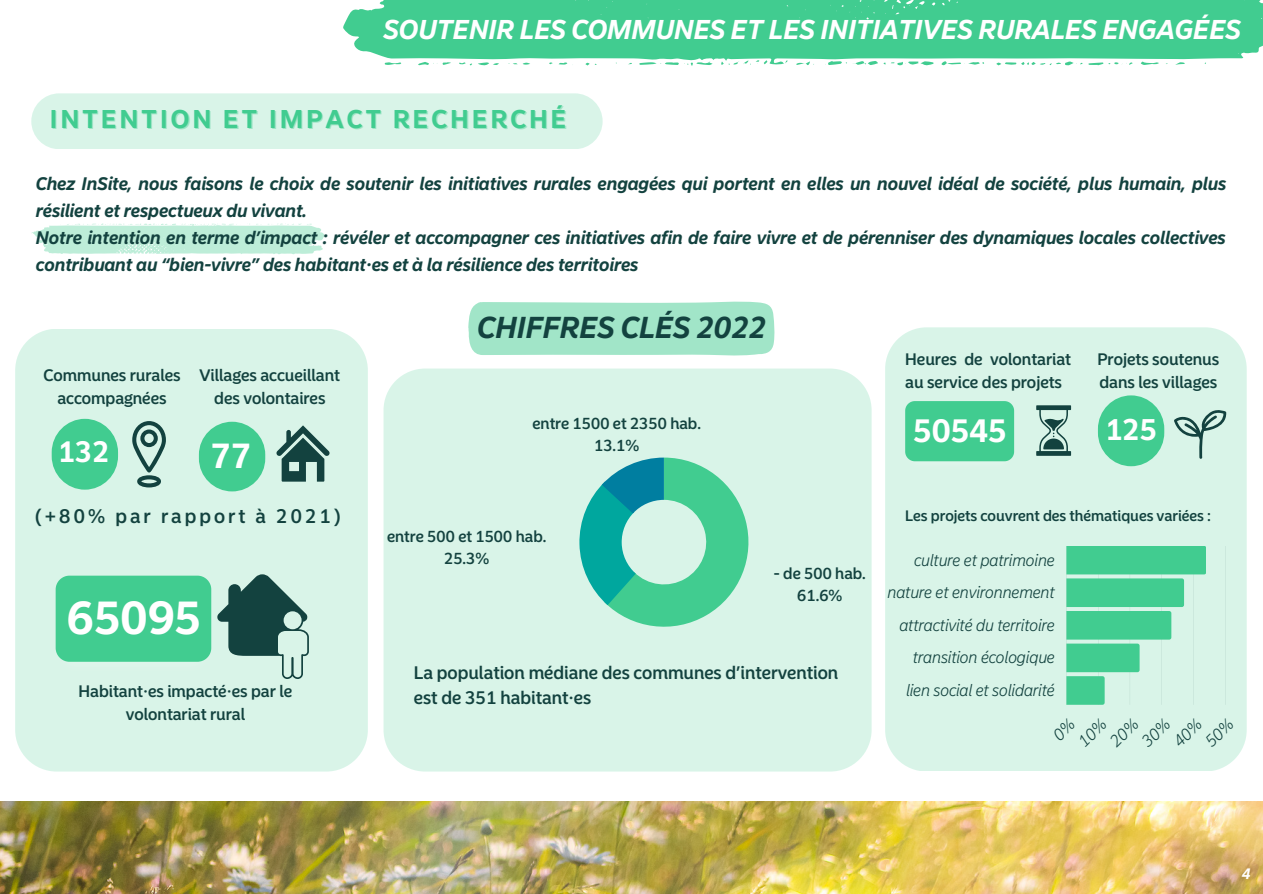
<style>
.page{position:relative;width:1263px;height:894px;background:#fff}
.page>*{position:absolute;margin:0;border:0;box-sizing:border-box;transform-origin:0 0}
.t1{font:700 45.9px "Nordea Sans Large Web";color:#fff}
.t2{font:700 34.65px "Nordea Sans Large Web";color:#fff}
.t3{font:700 32.1px "Nordea Sans Large Web";color:#fff}
.t4{font:italic 700 30px "Nordea Sans Large Web";color:#13423f}
.t5{font:700 29.7px "Nordea Sans Large Web";color:#fff}
.t6{font:700 29.25px "Nordea Sans Large Web";color:#fff}
.t7{font:italic 700 27px "Nordea Sans Large Web";color:#fff}
.t8{font:700 25.5px "Nordea Sans Large Web";letter-spacing:.13em;color:#41cc90}
.t9{font:500 19.5px "Nordea Sans Large Web";letter-spacing:.155em;color:#13423f}
.t10{font:italic 700 18px/27px "Nordea Sans Large Web";color:#13423f}
.t11{font:500 18px/24.8px "Nordea Sans Large Web";color:#13423f}
.t12{font:500 16.5px/22.5px "Nordea Sans Large Web";color:#13423f;text-align:center}
.t13{font:italic 300 16.35px "Nordea Sans Large Web";color:#13423f}
.t14{font:500 15.75px "Nordea Sans Large Web";color:#13423f}
.t15{font:500 15px "Nordea Sans Large Web";color:#13423f}
.t16{font:italic 700 15px "Nordea Sans Large Web";color:#fff}
</style>
<div class="page">
<div style="left:31px;top:93px;width:571px;height:56px;background:#d9f4e8;border-radius:28px"></div>
<svg style="left:468px;top:301px;width:307px;height:55px;background:#a6e6cb"></svg>
<div style="left:15px;top:329px;width:353px;height:442px;background:#d9f4e8"></div>
<div style="left:52px;top:418px;width:66px;height:71px;background:#41cc90;border-radius:33px"></div>
<svg style="left:132px;top:421px;width:34px;height:66px;background:#8fb1a9"></svg>
<div style="left:199px;top:421px;width:66px;height:70px;background:#41cc90;border-radius:33px"></div>
<svg style="left:276px;top:425px;width:54px;height:56px;background:#739891"></svg>
<svg style="left:217px;top:574px;width:92px;height:104px;background:#7a9e97"></svg>
<img style="left:55px;top:571px;width:157px;height:104px">
<div style="left:56px;top:575px;width:155px;height:86px;background:#41cc90"></div>
<div style="left:885px;top:327px;width:362px;height:444px;background:#d9f4e8"></div>
<div style="left:1098px;top:395px;width:66px;height:71px;background:#41cc90;border-radius:33px"></div>
<svg style="left:1174px;top:408px;width:53px;height:50px;background:#b2d1c7"></svg>
<svg style="left:1066px;top:545px;width:159px;height:159px;background:#87deb8"></svg>
<img style="left:904px;top:398px;width:111px;height:73px">
<div style="left:905px;top:401px;width:109px;height:60px;background:#41cc90"></div>
<svg style="left:1036px;top:405px;width:35px;height:50px;background:#84a8a0"></svg>
<div style="left:383px;top:368px;width:489px;height:403px;background:#d9f4e8"></div>
<svg style="left:579px;top:457px;width:169px;height:169px;background:#71d1b7"></svg>
<svg style="left:343px;top:0;width:920px;height:66px;background:#58d29d"></svg>
<svg style="left:32px;top:223px;width:293px;height:32px;background:#c8f0de"></svg>
<img style="left:0;top:801px;width:1263px;height:92px">
<div style="left:1052px;top:717px;width:182px;height:31px;background:#d9f4e8"></div>
<p class="t7" style="left:383px;top:14px;width:859px">SOUTENIR LES COMMUNES ET LES INITIATIVES RURALES ENGAGÉES</p>
<p class="t8" style="left:50px;top:104px;width:518px">INTENTION ET IMPACT RECHERCHÉ</p>
<p class="t10" style="left:36px;top:170px;width:1192px">Chez InSite, nous faisons le choix de soutenir les initiatives rurales engagées qui portent en elles un nouvel idéal de société, plus humain, plus résilient et respectueux du vivant.</p>
<p class="t10" style="left:36px;top:224px;width:1191px">Notre intention en terme d’impact : révéler et accompagner ces initiatives afin de faire vivre et de pérenniser des dynamiques locales collectives contribuant au “bien-vivre” des habitant·es et à la résilience des territoires</p>
<p class="t4" style="left:477px;top:310px;width:291px">CHIFFRES CLÉS 2022</p>
<p class="t12" style="left:43px;top:364px;width:139px">Communes rurales</p>
<p class="t12" style="left:57px;top:386px;width:111px">accompagnées</p>
<p class="t12" style="left:200px;top:364px;width:142px">Villages accueillant</p>
<p class="t12" style="left:214px;top:386px;width:113px">des volontaires</p>
<p class="t6" style="left:58px;top:434px;width:53px">132</p>
<p class="t2" style="left:211px;top:435px;width:42px">77</p>
<p class="t9" style="left:34px;top:504px;width:309px">(+80% par rapport à 2021)</p>
<p class="t1" style="left:67px;top:590px;width:136px">65095</p>
<p class="t12" style="left:79px;top:680px;width:215px">Habitant·es impacté·es par le volontariat rural</p>
<p class="t14" style="left:532px;top:413px;width:170px">entre 1500 et 2350 hab.</p>
<p class="t14" style="left:594px;top:435px;width:47px">13.1%</p>
<p class="t12" style="left:905px;top:348px;width:167px;text-align:left">Heures de volontariat au service des projets</p>
<p class="t3" style="left:913px;top:411px;width:95px">50545</p>
<p class="t12" style="left:1097px;top:348px;width:123px">Projets soutenus</p>
<p class="t12" style="left:1099px;top:371px;width:119px">dans les villages</p>
<p class="t5" style="left:1105px;top:412px;width:53px">125</p>
<p class="t14" style="left:387px;top:527px;width:161px">entre 500 et 1500 hab.</p>
<p class="t14" style="left:444px;top:549px;width:47px">25.3%</p>
<p class="t14" style="left:774px;top:563px;width:93px">- de 500 hab.</p>
<p class="t14" style="left:797px;top:585px;width:47px">61.6%</p>
<p class="t11" style="left:414px;top:660px;width:426px">La population médiane des communes d’intervention est de 351 habitant·es</p>
<p class="t15" style="left:905px;top:506px;width:307px">Les projets couvrent des thématiques variées :</p>
<p class="t13" style="left:914px;top:550px;width:142px">culture et patrimoine</p>
<p class="t13" style="left:887px;top:582px;width:169px">nature et environnement</p>
<p class="t13" style="left:899px;top:615px;width:157px">attractivité du territoire</p>
<p class="t13" style="left:913px;top:647px;width:143px">transition écologique</p>
<p class="t13" style="left:906px;top:680px;width:150px">lien social et solidarité</p>
<p class="t16" style="left:1242px;top:864px;width:10px">4</p>
</div>
